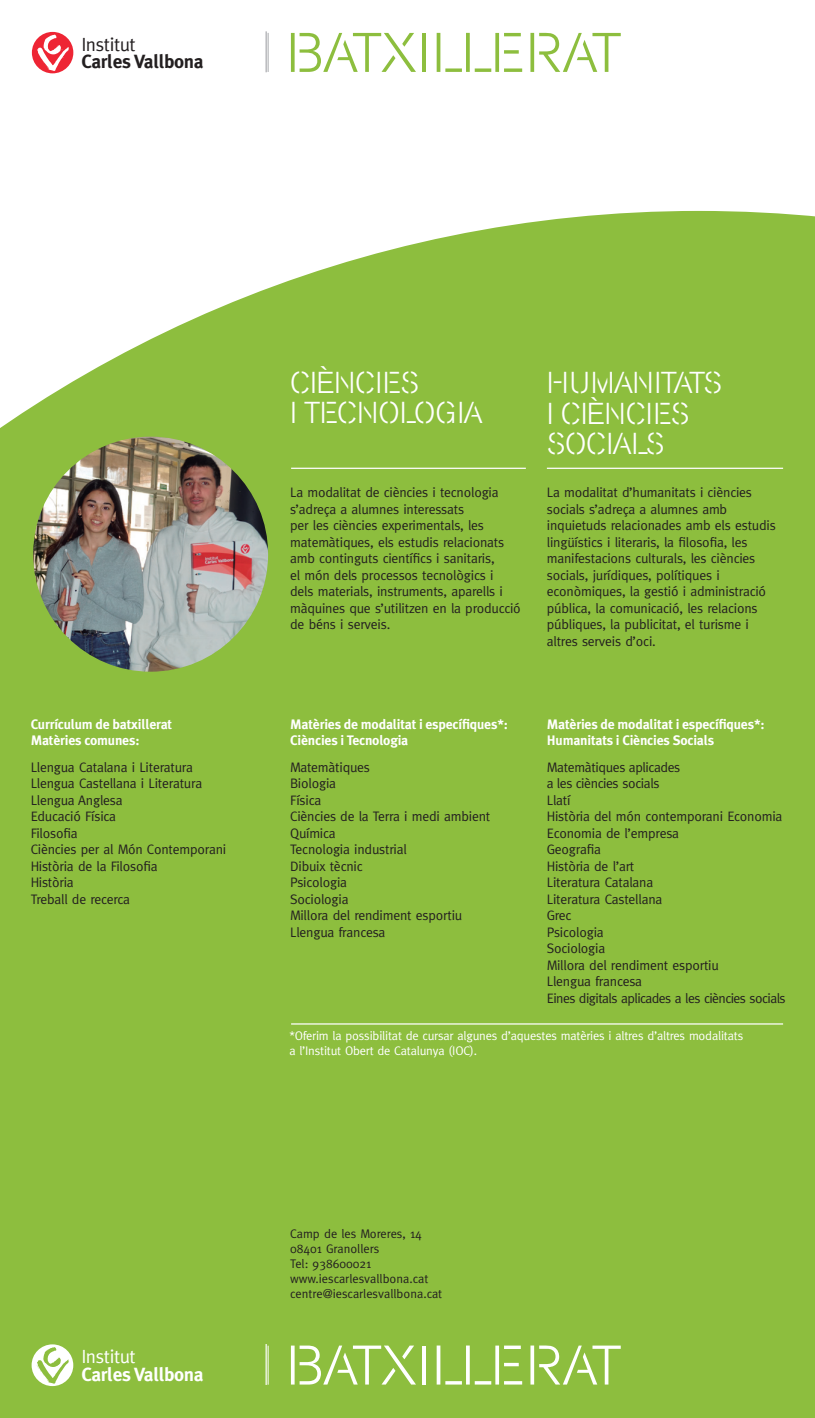
<style>
.page{position:relative;width:815px;height:1418px;background:#fff}
.page>*{position:absolute;margin:0;border:0;box-sizing:border-box;transform-origin:0 0}
.t1{font:55.12px "A Gbeta 01 Light Stencil";letter-spacing:-.02em;color:#8dbe3e}
.t2{font:55.12px "A Gbeta 01 Light Stencil";letter-spacing:-.02em;color:#fff}
.t3{font:30px/30px "A Gbeta 01 Light Stencil";letter-spacing:-.01em;color:#fff}
.t4{font:700 19.12px "Meta Plus";letter-spacing:-.02em;color:#fff}
.t5{font:700 19.12px "Meta Plus";letter-spacing:-.02em;color:#231f20}
.t6{font:19.12px "Meta";letter-spacing:-.02em;color:#fff}
.t7{font:19.12px "Meta";letter-spacing:-.02em;color:#231f20}
.t8{font:13.75px/16.5px "Meta";letter-spacing:-.015em;color:#231f20}
.t9{font:700 13.75px/16.5px "Meta Plus";letter-spacing:-.015em;color:#fff}
.t10{font:12.5px/15px "Meta";letter-spacing:-.015em;color:#fff}
.t11{font:12.5px/15px "Meta";color:#231f20}
</style>
<div class="page">
<div style="left:0;top:211px;width:815px;height:1206px;background:#8dbe3e"></div>
<hr style="left:266px;top:31px;width:1px;height:41px;background:#a8a9ad">
<hr style="left:266px;top:1343px;width:1px;height:41px;background:#fff">
<hr style="left:268px;top:33px;width:1px;height:39px;background:#a8a9ad">
<hr style="left:268px;top:1345px;width:1px;height:39px;background:#fff">
<svg style="left:32px;top:1344px;width:41px;height:41px"></svg>
<div style="left:32px;top:32px;width:41px;height:41px;background:#ee2534;border-radius:50%"></div>
<svg style="left:37px;top:35px;width:33px;height:36px"></svg>
<hr style="left:547px;top:467px;width:236px;height:2px;background:#fff">
<hr style="left:291px;top:467px;width:235px;height:2px;background:#fff">
<hr style="left:291px;top:1023px;width:492px;height:1px;background:#fff">
<img style="left:33px;top:436px;width:235px;height:235px;border-radius:117px">
<h3 class="t7" style="left:81px;top:33px;width:56px">Institut</h3>
<h3 class="t5" style="left:81px;top:51px;width:124px">Carles Vallbona</h3>
<h1 class="t1" style="left:286px;top:22px;width:337px">BATXILLERAT</h1>
<p class="t9" style="left:31px;top:715px;width:143px">Currículum de batxillerat<br>Matèries comunes:</p>
<p class="t8" style="left:31px;top:758px;width:197px">Llengua Catalana i Literatura<br>Llengua Castellana i Literatura<br>Llengua Anglesa<br>Educació Física<br>Filosofia<br>Ciències per al Món Contemporani<br>Història de la Filosofia<br>Història<br>Treball de recerca</p>
<h2 class="t3" style="left:290px;top:368px;width:194px">CIÈNCIES<br>I TECNOLOGIA</h2>
<p class="t8" style="left:290px;top:484px;width:232px">La modalitat de ciències i tecnologia s’adreça a alumnes interessats<br>per les ciències experimentals, les matemàtiques, els estudis relacionats amb continguts científics i sanitaris,<br>el món dels processos tecnològics i<br>dels materials, instruments, aparells i màquines que s’utilitzen en la producció de béns i serveis.</p>
<h2 class="t3" style="left:547px;top:369px;width:176px">HUMANITATS<br>I CIÈNCIES<br>SOCIALS</h2>
<p class="t8" style="left:547px;top:484px;width:230px">La modalitat d’humanitats i ciències socials s’adreça a alumnes amb inquietuds relacionades amb els estudis lingüístics i literaris, la filosofia, les manifestacions culturals, les ciències socials, jurídiques, polítiques i econòmiques, la gestió i administració pública, la comunicació, les relacions públiques, la publicitat, el turisme i altres serveis d’oci.</p>
<p class="t9" style="left:290px;top:715px;width:219px">Matèries de modalitat i específiques*:<br>Ciències i Tecnologia</p>
<p class="t8" style="left:290px;top:758px;width:202px">Matemàtiques<br>Biologia<br>Física<br>Ciències de la Terra i medi ambient<br>Química<br>Tecnologia industrial<br>Dibuix tècnic<br>Psicologia<br>Sociologia<br>Millora del rendiment esportiu<br>Llengua francesa</p>
<p class="t9" style="left:547px;top:715px;width:219px">Matèries de modalitat i específiques*:<br>Humanitats i Ciències Socials</p>
<p class="t8" style="left:547px;top:758px;width:240px">Matemàtiques aplicades<br>a les ciències socials<br>Llatí<br>Història del món contemporani Economia<br>Economia de l’empresa<br>Geografia<br>Història de l’art<br>Literatura Catalana<br>Literatura Castellana<br>Grec<br>Psicologia<br>Sociologia<br>Millora del rendiment esportiu<br>Llengua francesa<br>Eines digitals aplicades a les ciències socials</p>
<p class="t10" style="left:289px;top:1028px;width:455px">*Oferim la possibilitat de cursar algunes d’aquestes matèries i altres d’altres modalitats a l’Institut Obert de Catalunya (IOC).</p>
<h3 class="t6" style="left:81px;top:1345px;width:56px">Institut</h3>
<h3 class="t4" style="left:81px;top:1363px;width:124px">Carles Vallbona</h3>
<p class="t11" style="left:290px;top:1225px;width:154px">Camp de les Moreres, 14<br>08401 Granollers<br>Tel: 938600021 www.iescarlesvallbona.cat centre@iescarlesvallbona.cat</p>
<h1 class="t2" style="left:286px;top:1334px;width:337px">BATXILLERAT</h1>
</div>
